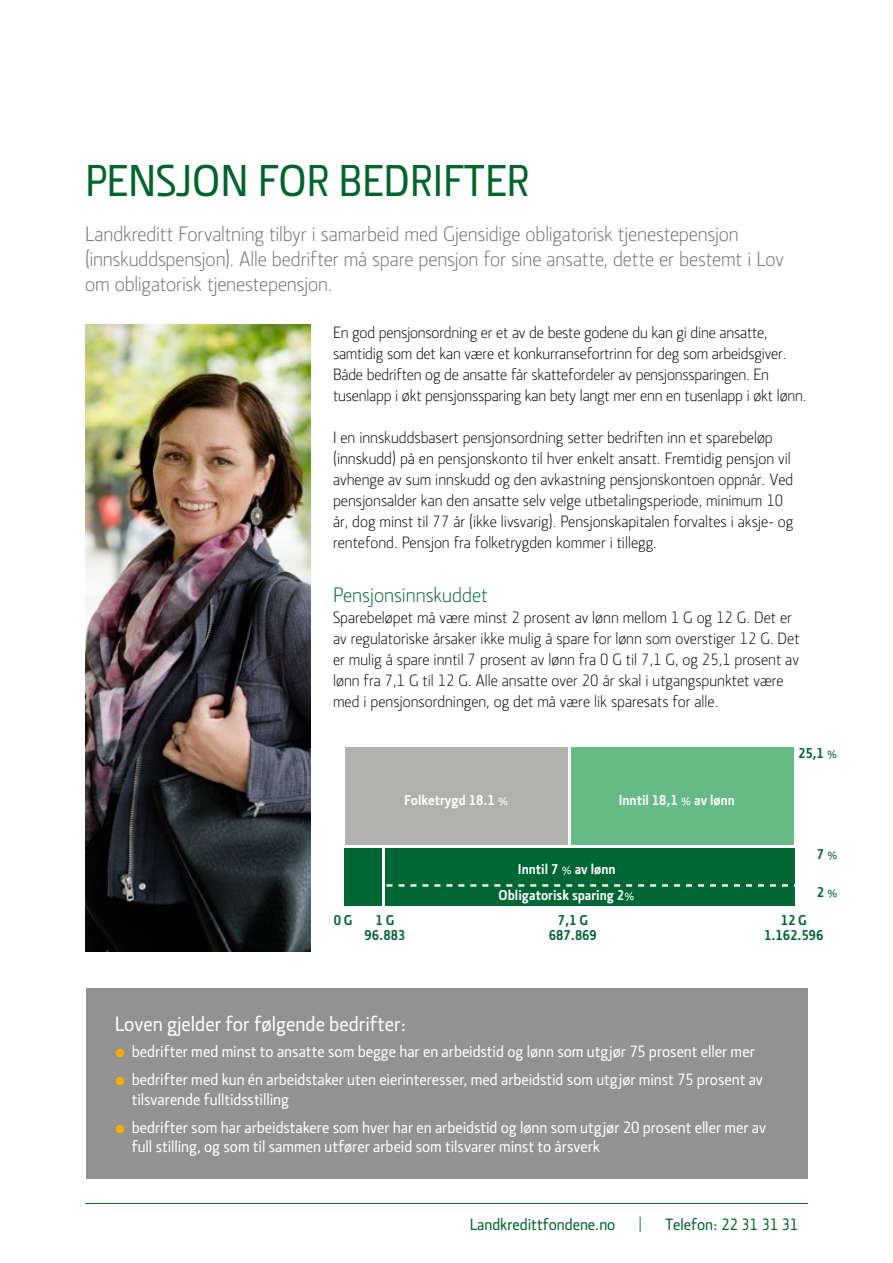
<style>
.page{position:relative;width:893px;height:1263px;background:#fff}
.page>*{position:absolute;margin:0;border:0;box-sizing:border-box;transform-origin:0 0}
._04B_Mellomtittel_li{font:500 45px "Section LK";color:#00652a}
._02C_Ingress_grønn{font:300 21px/24.6px "Section LK";letter-spacing:-.01em;color:#706f6f}
._04B_Mellomtittel_li-2{font:500 21px "Section LK";color:#fff}
._04B_Mellomtittel_li-3{font:300 21px "Section LK";color:#00652a}
._03A_Brødtekst{font:300 16.5px/21px "Section LK";color:#000}
.t1{font:500 16.5px/19.5px "Section LK";color:#fff}
.t2{font:500 16.5px "Section LK";color:#00652a}
.t3{font:700 14.4px/26.7px "Section LK";color:#fff;text-align:center}
.t4{font:700 14.4px/14.4px "Section LK";color:#063;text-align:center}
.s1{font-weight:300;color:#f7ae00}
</style>
<div class="page">
<hr style="left:85px;top:1203px;width:723px;height:1px;background:#00652a">
<img style="left:85px;top:325px;width:226px;height:626px">
<div style="left:571px;top:747px;width:222px;height:98px;background:#66ba86"></div>
<div style="left:345px;top:747px;width:222px;height:98px;background:#b0b0af"></div>
<div style="left:344px;top:848px;width:38px;height:58px;background:#063"></div>
<div style="left:385px;top:848px;width:410px;height:58px;background:#063"></div>
<svg style="left:386px;top:884px;width:409px;height:3px"></svg>
<div style="left:86px;top:988px;width:721px;height:191px;background:#929292"></div>
<p class="_04B_Mellomtittel_li" style="left:85px;top:155px;width:446px">PENSJON FOR BEDRIFTER</p>
<p class="_02C_Ingress_grønn" style="left:85px;top:222px;width:700px">Landkreditt Forvaltning tilbyr i samarbeid med Gjensidige obligatorisk tjenestepensjon (innskuddspensjon). Alle bedrifter må spare pensjon for sine ansatte, dette er bestemt i Lov om obligatorisk tjenestepensjon.</p>
<p class="_03A_Brødtekst" style="left:333px;top:321px;width:475px">En god pensjonsordning er et av de beste godene du kan gi dine ansatte, samtidig som det kan være et konkurransefortrinn for deg som arbeidsgiver.<br>Både bedriften og de ansatte får skattefordeler av pensjonssparingen. En tusenlapp i økt pensjonssparing kan bety langt mer enn en tusenlapp i økt lønn.</p>
<p class="_03A_Brødtekst" style="left:333px;top:426px;width:462px">I en innskuddsbasert pensjonsordning setter bedriften inn et sparebeløp (innskudd) på en pensjonskonto til hver enkelt ansatt. Fremtidig pensjon vil avhenge av sum innskudd og den avkastning pensjonskontoen oppnår. Ved pensjonsalder kan den ansatte selv velge utbetalingsperiode, minimum 10 år, dog minst til 77 år (ikke livsvarig). Pensjonskapitalen forvaltes i aksje- og rentefond. Pensjon fra folketrygden kommer i tillegg.</p>
<p class="_04B_Mellomtittel_li-3" style="left:333px;top:583px;width:156px">Pensjonsinnskuddet</p>
<p class="_03A_Brødtekst" style="left:333px;top:606px;width:468px">Sparebeløpet må være minst 2 prosent av lønn mellom 1 G og 12 G. Det er av regulatoriske årsaker ikke mulig å spare for lønn som overstiger 12 G. Det er mulig å spare inntil 7 prosent av lønn fra 0 G til 7,1 G, og 25,1 prosent av lønn fra 7,1 G til 12 G. Alle ansatte over 20 år skal i utgangspunktet være med i pensjonsordningen, og det må være lik sparesats for alle.</p>
<p class="t3" style="left:404px;top:787px;width:106px">Folketrygd 18.1 %</p>
<p class="t3" style="left:619px;top:787px;width:118px">Inntil 18,1 % av lønn</p>
<p class="t3" style="left:499px;top:855px;width:138px">Inntil 7 % av lønn<br>Obligatorisk sparing 2%</p>
<p class="t4" style="left:798px;top:746px;width:41px">25,1 %</p>
<p class="t4" style="left:817px;top:847px;width:22px">7 %</p>
<p class="t4" style="left:817px;top:885px;width:22px">2 %</p>
<p class="t4" style="left:334px;top:913px;width:20px">0 G</p>
<p class="t4" style="left:365px;top:913px;width:42px">1 G<br>96.883</p>
<p class="t4" style="left:549px;top:913px;width:49px">7,1 G<br>687.869</p>
<p class="t4" style="left:764px;top:913px;width:61px">12 G<br>1.162.596</p>
<p class="_04B_Mellomtittel_li-2" style="left:115px;top:1012px;width:293px">Loven gjelder for følgende bedrifter:</p>
<p class="t1" style="left:115px;top:1042px;width:641px"><span class="s1">∑</span> bedrifter med minst to ansatte som begge har en arbeidstid og lønn som utgjør 75 prosent eller mer</p>
<p class="t1" style="left:132px;top:1070px;width:633px;text-indent:-17px"><span class="s1">∑</span> bedrifter med kun én arbeidstaker uten eierinteresser, med arbeidstid som utgjør minst 75 prosent av tilsvarende fulltidsstilling</p>
<p class="t1" style="left:132px;top:1117px;width:636px;text-indent:-17px"><span class="s1">∑</span> bedrifter som har arbeidstakere som hver har en arbeidstid og lønn som utgjør 20 prosent eller mer av full stilling, og som til sammen utfører arbeid som tilsvarer minst to årsverk</p>
<p class="t2" style="left:470px;top:1215px;width:147px">Landkredittfondene.no</p>
<p class="t2" style="left:639px;top:1215px;width:5px">|</p>
<p class="t2" style="left:665px;top:1215px;width:134px">Telefon: 22 31 31 31</p>
</div>
